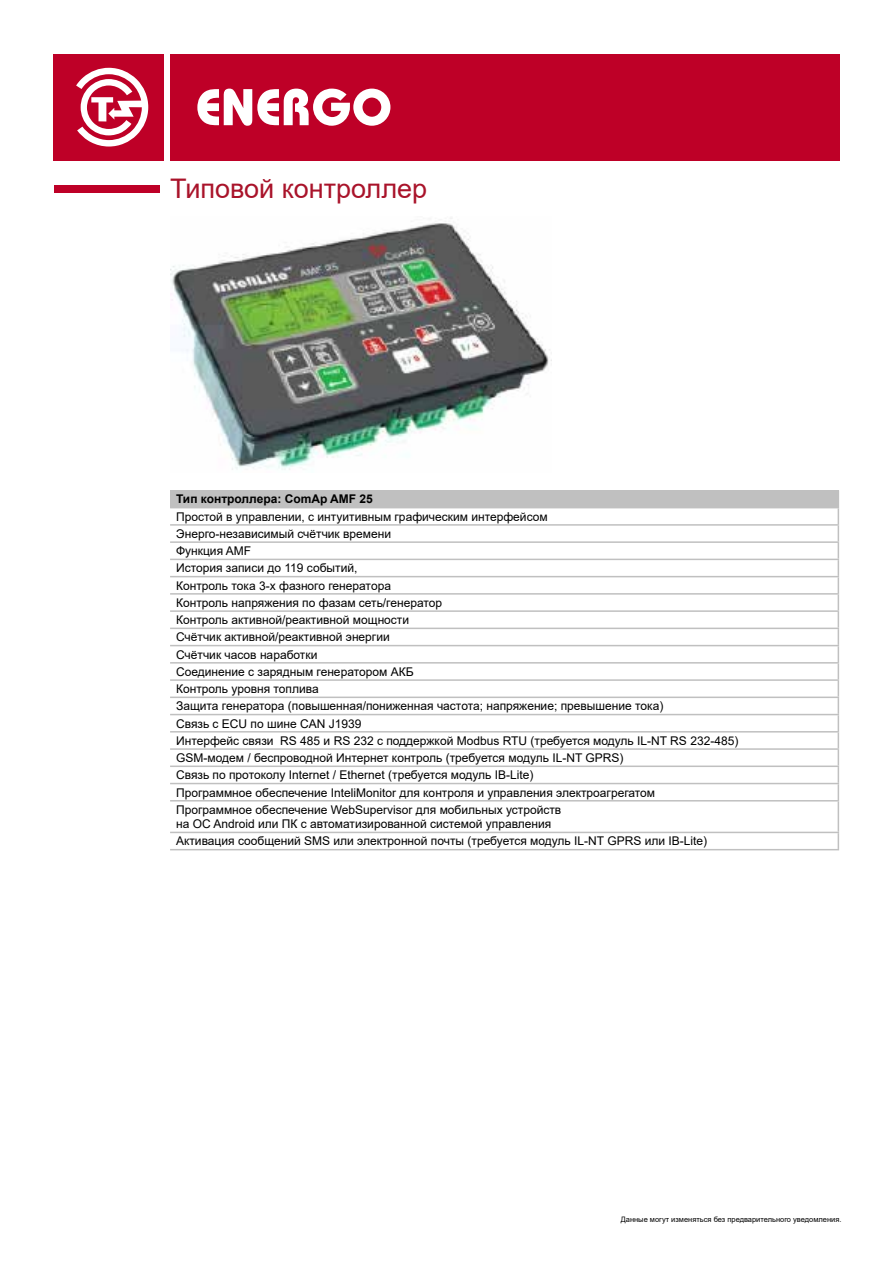
<style>
.page{position:relative;width:893px;height:1263px;background:#fff}
.page>*{position:absolute;margin:0;border:0;box-sizing:border-box;transform-origin:0 0}
.t1{font:27px "Arial";color:#a9132a}
.t2{font:12px/17.2px "Arial";color:#000}
.t3{font:700 12px "Arial";color:#000}
.t4{font:7.5px "Arial";color:#000}
</style>
<div class="page">
<div style="left:54px;top:54px;width:110px;height:106px;background:#be0027"></div>
<svg style="left:76px;top:68px;width:72px;height:79px"></svg>
<div style="left:170px;top:54px;width:669px;height:106px;background:#be0027"></div>
<svg style="left:197px;top:89px;width:193px;height:37px"></svg>
<div style="left:170px;top:490px;width:668px;height:18px;background:#c0c0c0"></div>
<hr style="left:170px;top:524px;width:669px;height:2px;background:#c0c0c0">
<hr style="left:170px;top:541px;width:669px;height:2px;background:#c0c0c0">
<hr style="left:170px;top:559px;width:669px;height:1px;background:#c0c0c0">
<hr style="left:170px;top:576px;width:669px;height:1px;background:#c0c0c0">
<hr style="left:170px;top:593px;width:669px;height:2px;background:#c0c0c0">
<hr style="left:170px;top:610px;width:669px;height:2px;background:#c0c0c0">
<hr style="left:170px;top:628px;width:669px;height:1px;background:#c0c0c0">
<hr style="left:170px;top:645px;width:669px;height:1px;background:#c0c0c0">
<hr style="left:170px;top:662px;width:669px;height:2px;background:#c0c0c0">
<hr style="left:170px;top:679px;width:669px;height:2px;background:#c0c0c0">
<hr style="left:170px;top:696px;width:669px;height:2px;background:#c0c0c0">
<hr style="left:170px;top:714px;width:669px;height:1px;background:#c0c0c0">
<hr style="left:170px;top:731px;width:669px;height:1px;background:#c0c0c0">
<hr style="left:170px;top:748px;width:669px;height:2px;background:#c0c0c0">
<hr style="left:170px;top:765px;width:669px;height:2px;background:#c0c0c0">
<hr style="left:170px;top:783px;width:669px;height:1px;background:#c0c0c0">
<svg style="left:838px;top:490px;width:1px;height:310px"></svg>
<hr style="left:170px;top:800px;width:669px;height:1px;background:#c0c0c0">
<hr style="left:838px;top:801px;width:1px;height:31px;background:#c0c0c0">
<hr style="left:170px;top:832px;width:669px;height:1px;background:#c0c0c0">
<svg style="left:838px;top:833px;width:1px;height:16px"></svg>
<hr style="left:170px;top:849px;width:669px;height:1px;background:#c0c0c0">
<img style="left:170px;top:218px;width:382px;height:252px">
<div style="left:54px;top:186px;width:106px;height:7px;background:#be0027"></div>
<h1 class="t1" style="left:170px;top:170px;width:259px">Типовой контроллер</h1>
<p class="t3" style="left:176px;top:491px;width:198px">Тип контроллера: ComAp AMF 25</p>
<p class="t2" style="left:176px;top:508px;width:564px">Простой в управлении, с интуитивным графическим интерфейсом<br>Энерго-независимый счётчик времени<br>Функция AMF<br>История записи до 119 событий,<br>Контроль тока 3-х фазного генератора<br>Контроль напряжения по фазам сеть/генератор<br>Контроль активной/реактивной мощности<br>Счётчик активной/реактивной энергии<br>Счётчик часов наработки<br>Соединение с зарядным генератором АКБ<br>Контроль уровня топлива<br>Защита генератора (повышенная/пониженная частота; напряжение; превышение тока)<br>Связь с ECU по шине CAN J1939<br>Интерфейс связи RS 485 и RS 232 с поддержкой Modbus RTU (требуется модуль IL-NT RS 232-485)<br>GSM-модем / беспроводной Интернет контроль (требуется модуль IL-NT GPRS)<br>Связь по протоколу Internet / Ethernet (требуется модуль IB-Lite)<br>Программное обеспечение InteliMonitor для контроля и управления электроагрегатом<br>Программное обеспечение WebSupervisor для мобильных устройств</p>
<p class="t2" style="left:176px;top:815px;width:532px">на ОС Android или ПК с автоматизированной системой управления<br>Активация сообщений SMS или электронной почты (требуется модуль IL-NT GPRS или IB-Lite)</p>
<p class="t4" style="left:621px;top:1214px;width:222px">Данные могут изменяться без предварительного уведомления.</p>
</div>
